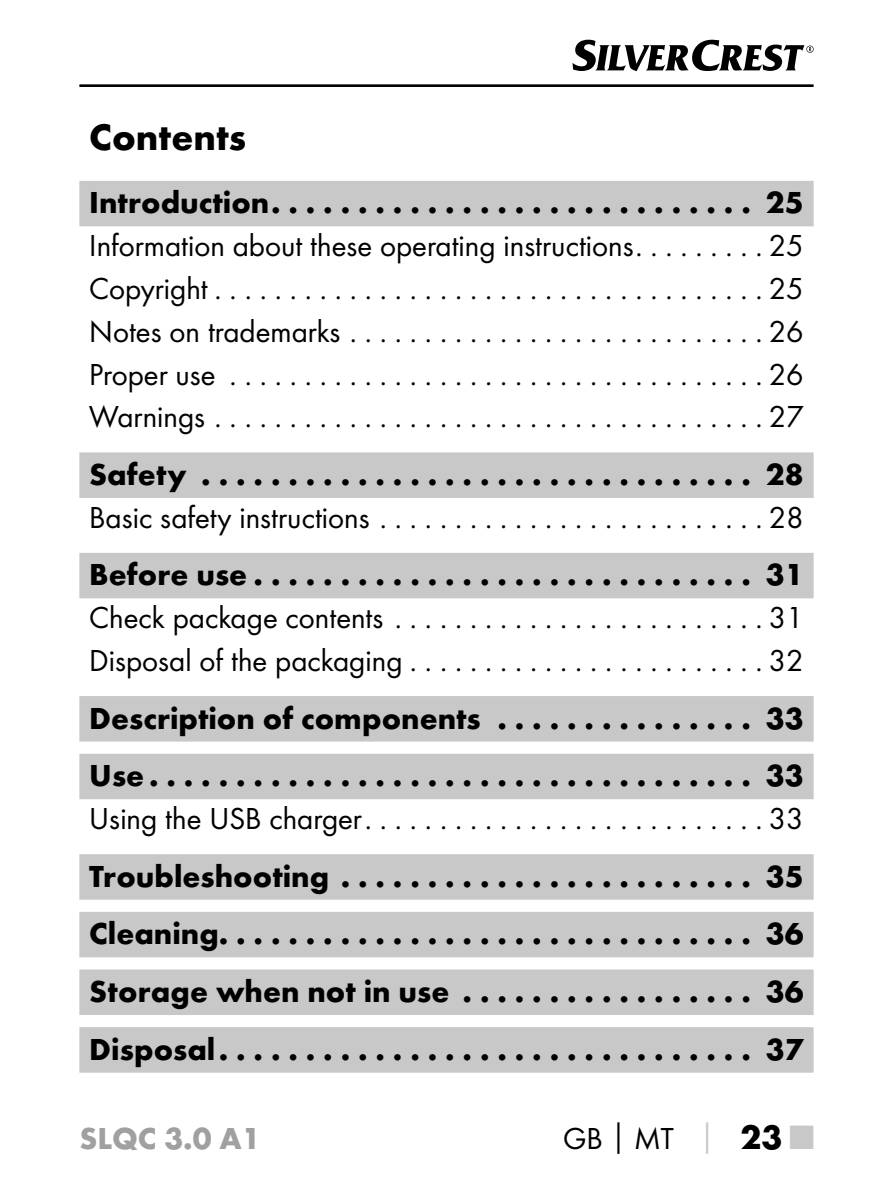
<style>
.page{position:relative;width:893px;height:1191px;background:#fff}
.page>*{position:absolute;margin:0;border:0;box-sizing:border-box;transform-origin:0 0}
.t1{font:700 38.5px "Futura";color:#000}
.t2{font:31.5px/42.7px "Futura Boo";color:#000;text-align:justify}
.t3{font:700 31.5px/57.8px "Futura";color:#000}
.t4{font:700 31.5px "Futura";color:#a0a0a0}
.s1{font-family:"Futura";font-weight:700}
.s2{font-family:"Futura";font-weight:700;color:#c8c8c8}
.s3{font-family:"Futura";font-weight:700;font-size:35px}
.s4{font-family:"Futura";font-weight:700;font-size:35px;color:#c8c8c8}
</style>
<div class="page">
<hr style="left:79px;top:84px;width:735px;height:3px;background:#000">
<svg style="left:573px;top:40px;width:241px;height:31px"></svg>
<div style="left:79px;top:181px;width:735px;height:45px;background:#c8c8c8"></div>
<div style="left:79px;top:452px;width:735px;height:46px;background:#c8c8c8"></div>
<div style="left:79px;top:553px;width:735px;height:45px;background:#c8c8c8"></div>
<div style="left:79px;top:696px;width:735px;height:45px;background:#c8c8c8"></div>
<div style="left:79px;top:753px;width:735px;height:46px;background:#c8c8c8"></div>
<div style="left:79px;top:854px;width:735px;height:45px;background:#c8c8c8"></div>
<div style="left:79px;top:911px;width:735px;height:46px;background:#c8c8c8"></div>
<div style="left:79px;top:969px;width:735px;height:46px;background:#c8c8c8"></div>
<div style="left:79px;top:1027px;width:735px;height:45px;background:#c8c8c8"></div>
<p class="t1" style="left:89px;top:113px;width:158px">Contents</p>
<p class="t3" style="left:89px;top:173px;width:716px">Introduction . . . . . . . . . . . . . . . . . . . . . . . . . . . . 25</p>
<p class="t2" style="left:89px;top:224px;width:716px">Information about these operating instructions . . . . . . . . 25<br>Copyright . . . . . . . . . . . . . . . . . . . . . . . . . . . . . . . . . . . . 25<br>Notes on trademarks . . . . . . . . . . . . . . . . . . . . . . . . . . . 26<br>Proper use . . . . . . . . . . . . . . . . . . . . . . . . . . . . . . . . . . . 26<br>Warnings . . . . . . . . . . . . . . . . . . . . . . . . . . . . . . . . . . . . 27</p>
<p class="t3" style="left:89px;top:445px;width:716px">Safety . . . . . . . . . . . . . . . . . . . . . . . . . . . . . . . . 28</p>
<p class="t2" style="left:89px;top:495px;width:716px">Basic safety instructions . . . . . . . . . . . . . . . . . . . . . . . . . 28</p>
<p class="t3" style="left:89px;top:545px;width:716px">Before use . . . . . . . . . . . . . . . . . . . . . . . . . . . . . 31</p>
<p class="t2" style="left:89px;top:596px;width:716px">Check package contents . . . . . . . . . . . . . . . . . . . . . . . . 31<br>Disposal of the packaging . . . . . . . . . . . . . . . . . . . . . . . 32</p>
<p class="t3" style="left:89px;top:688px;width:716px">Description of components . . . . . . . . . . . . . . . 33<br>Use . . . . . . . . . . . . . . . . . . . . . . . . . . . . . . . . . . . 33</p>
<p class="t2" style="left:89px;top:797px;width:716px">Using the USB charger . . . . . . . . . . . . . . . . . . . . . . . . . . 33</p>
<p class="t3" style="left:89px;top:846px;width:716px;text-align:justify">Troubleshooting . . . . . . . . . . . . . . . . . . . . . . . . 35<br>Cleaning............................... 36<br>Storage when not in use . . . . . . . . . . . . . . . . . 36<br>Disposal . . . . . . . . . . . . . . . . . . . . . . . . . . . . . . . 37</p>
<p class="t4" style="left:79px;top:1119px;width:183px">SLQC 3.0 A1</p>
<p class="t2" style="left:563px;top:1117px;width:252px">GB<span class="s1">│</span>MT <span class="s2">│</span> <span class="s3">23</span> <span class="s4">■</span></p>
</div>
